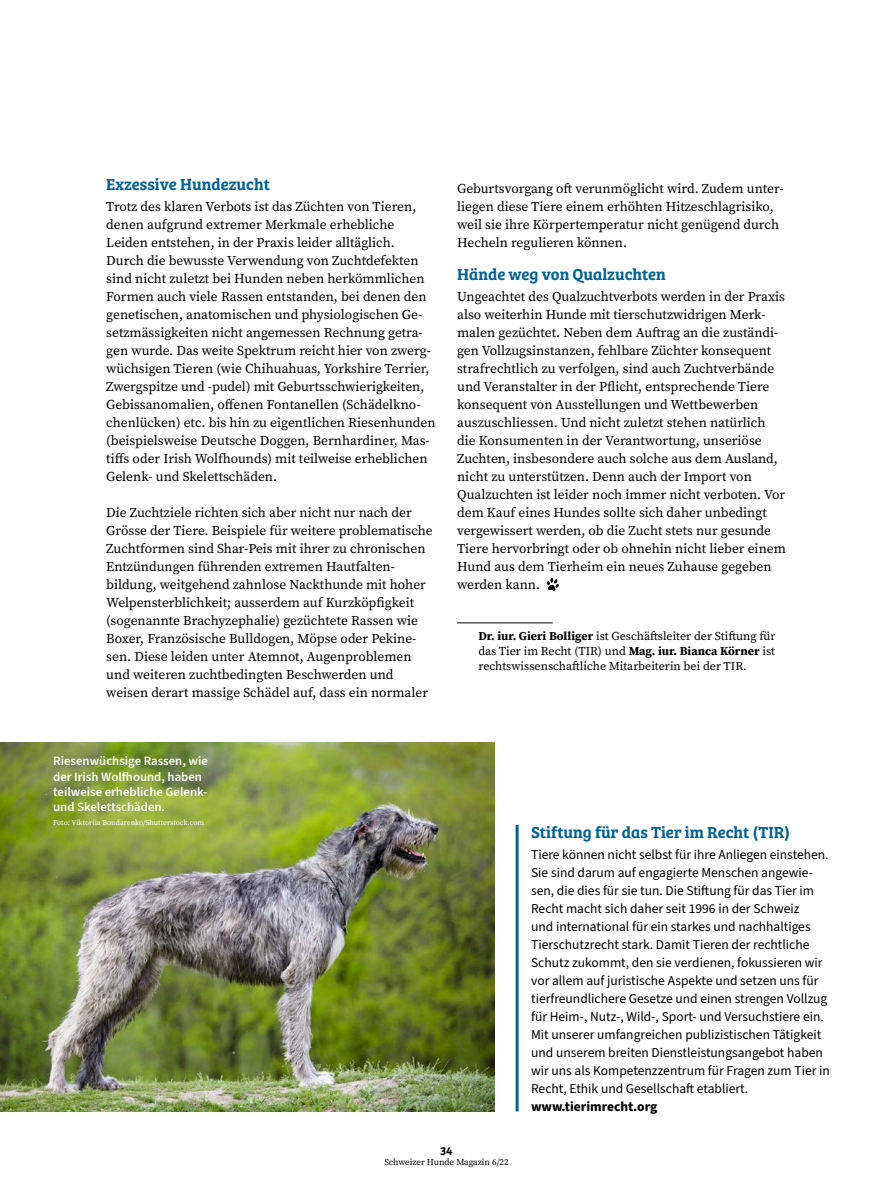
<style>
.page{position:relative;width:893px;height:1191px;background:#fff}
.page>*{position:absolute;margin:0;border:0;box-sizing:border-box;transform-origin:0 0}
.Untertitel{font:16.5px "Bree Serif Sb";color:#006296}
.Lauftext_9_12{font:13.5px/18px "Source Serif Pro";color:#000}
.Lauftext_Box_9_12{font:13.5px/18px "Source Sans Pro";color:#000}
.Lauftext_Box_9_12-2{font:700 13.5px "Source Sans Pro";color:#000}
.Bildlegende{font:600 12.75px/15.3px "Source Sans Pro";color:#fff}
.Autorenzeile_8_10_SB{font:12px/15px "Source Serif Pro";color:#000;text-align:justify}
.t1{font:600 12px "Bree";color:#000}
.t2{font:9px "Source Serif 4";color:#000}
.Bildcredit_Bildlegen{font:7.5px "Source Serif Pro";color:#fff}
.s1{font-weight:700}
</style>
<div class="page">
<img style="left:0;top:742px;width:494px;height:369px">
<hr style="left:457px;top:622px;width:96px;height:1px;background:#000">
<div style="left:544px;top:575px;width:17px;height:16px;background:#000;opacity:.15"></div>
<hr style="left:516px;top:825px;width:3px;height:286px;background:#006296">
<p class="Untertitel" style="left:106px;top:172px;width:165px">Exzessive Hundezucht</p>
<p class="Lauftext_9_12" style="left:106px;top:198px;width:331px">Trotz des klaren Verbots ist das Züchten von Tieren, denen aufgrund extremer Merkmale erhebliche Leiden entstehen, in der Praxis leider alltäglich.<br>Durch die bewusste Verwendung von Zuchtdefekten sind nicht zuletzt bei Hunden neben herkömmlichen Formen auch viele Rassen entstanden, bei denen den genetischen, anatomischen und physiologischen Ge&shy;setzmässigkeiten nicht angemessen Rechnung getra&shy;gen wurde. Das weite Spektrum reicht hier von zwerg&shy;wüchsigen Tieren (wie Chihuahuas, Yorkshire Terrier, Zwergspitze und -pudel) mit Geburtsschwierigkeiten, Gebissanomalien, offenen Fontanellen (Schädelkno&shy;chenlücken) etc. bis hin zu eigentlichen Riesenhunden (beispielsweise Deutsche Doggen, Bernhardiner, Mas&shy;tiffs oder Irish Wolfhounds) mit teilweise erheblichen Gelenk- und Skelettschäden.</p>
<p class="Lauftext_9_12" style="left:106px;top:504px;width:328px">Die Zuchtziele richten sich aber nicht nur nach der Grösse der Tiere. Beispiele für weitere problematische Zuchtformen sind Shar-Peis mit ihrer zu chronischen Entzündungen führenden extremen Hautfalten&shy;bildung, weitgehend zahnlose Nackthunde mit hoher Welpensterblichkeit; ausserdem auf Kurzköpfigkeit (sogenannte Brachyzephalie) gezüchtete Rassen wie Boxer, Französische Bulldogen, Möpse oder Pekine&shy;sen. Diese leiden unter Atemnot, Augenproblemen und weiteren zuchtbedingten Beschwerden und weisen derart massige Schädel auf, dass ein normaler</p>
<p class="Lauftext_9_12" style="left:457px;top:180px;width:328px">Geburtsvorgang oft verunmöglicht wird. Zudem unter&shy;liegen diese Tiere einem erhöhten Hitzeschlagrisiko, weil sie ihre Körpertemperatur nicht genügend durch Hecheln regulieren können.</p>
<p class="Untertitel" style="left:457px;top:262px;width:210px">Hände weg von Qualzuchten</p>
<p class="Lauftext_9_12" style="left:457px;top:288px;width:330px">Ungeachtet des Qualzuchtverbots werden in der Praxis also weiterhin Hunde mit tierschutzwidrigen Merk&shy;malen gezüchtet. Neben dem Auftrag an die zuständi&shy;gen Vollzugsinstanzen, fehlbare Züchter konsequent strafrechtlich zu verfolgen, sind auch Zuchtverbände und Veranstalter in der Pflicht, entsprechende Tiere konsequent von Ausstellungen und Wettbewerben auszuschliessen. Und nicht zuletzt stehen natürlich die Konsumenten in der Verantwortung, unseriöse Zuchten, insbesondere auch solche aus dem Ausland, nicht zu unterstützen. Denn auch der Import von Qualzuchten ist leider noch immer nicht verboten. Vor dem Kauf eines Hundes sollte sich daher unbedingt vergewissert werden, ob die Zucht stets nur gesunde Tiere hervorbringt oder ob ohnehin nicht lieber einem Hund aus dem Tierheim ein neues Zuhause gegeben werden kann.</p>
<p class="Autorenzeile_8_10_SB" style="left:478px;top:629px;width:299px"><span class="s1">Dr. iur. Gieri Bolliger</span> ist Geschäftsleiter der Stiftung für das Tier im Recht (TIR) und <span class="s1">Mag. iur. -Bianca Körner</span> ist rechtswissenschaftliche Mitarbeiterin bei der TIR.</p>
<p class="Bildlegende" style="left:53px;top:754px;width:156px">Riesenwüchsige Rassen, wie der Irish Wolfhound, haben teilweise erhebliche Gelenk&shy;und Skelettschäden.</p>
<p class="Bildcredit_Bildlegen" style="left:53px;top:817px;width:153px">Foto: Viktoriia Bondarenko/Shutterstock.com</p>
<p class="Untertitel" style="left:531px;top:820px;width:260px">Stiftung für das Tier im Recht (TIR)</p>
<p class="Lauftext_Box_9_12" style="left:531px;top:846px;width:300px">Tiere können nicht selbst für ihre Anliegen einstehen.<br>Sie sind darum auf engagierte Menschen angewie&shy;sen, die dies für sie tun. Die Stiftung für das Tier im Recht macht sich daher seit 1996 in der Schweiz<br>und international für ein starkes und nachhaltiges Tierschutzrecht stark. Damit Tieren der rechtliche Schutz zukommt, den sie verdienen, fokussieren wir vor allem auf juristische Aspekte und setzen uns für tierfreundlichere Gesetze und einen strengen Vollzug für Heim-, Nutz-, Wild-, Sport- und Versuchstiere ein.<br>Mit unserer umfangreichen publizistischen Tätigkeit und unserem breiten Dienstleistungsangebot haben wir uns als Kompetenzzentrum für Fragen zum Tier in Recht, Ethik und Gesellschaft etabliert.</p>
<p class="Lauftext_Box_9_12-2" style="left:531px;top:1097px;width:128px">www.tierimrecht.org</p>
<p class="t1" style="left:440px;top:1141px;width:14px">34</p>
<p class="t2" style="left:384px;top:1156px;width:126px">Schweizer Hunde Magazin 6/22</p>
</div>
